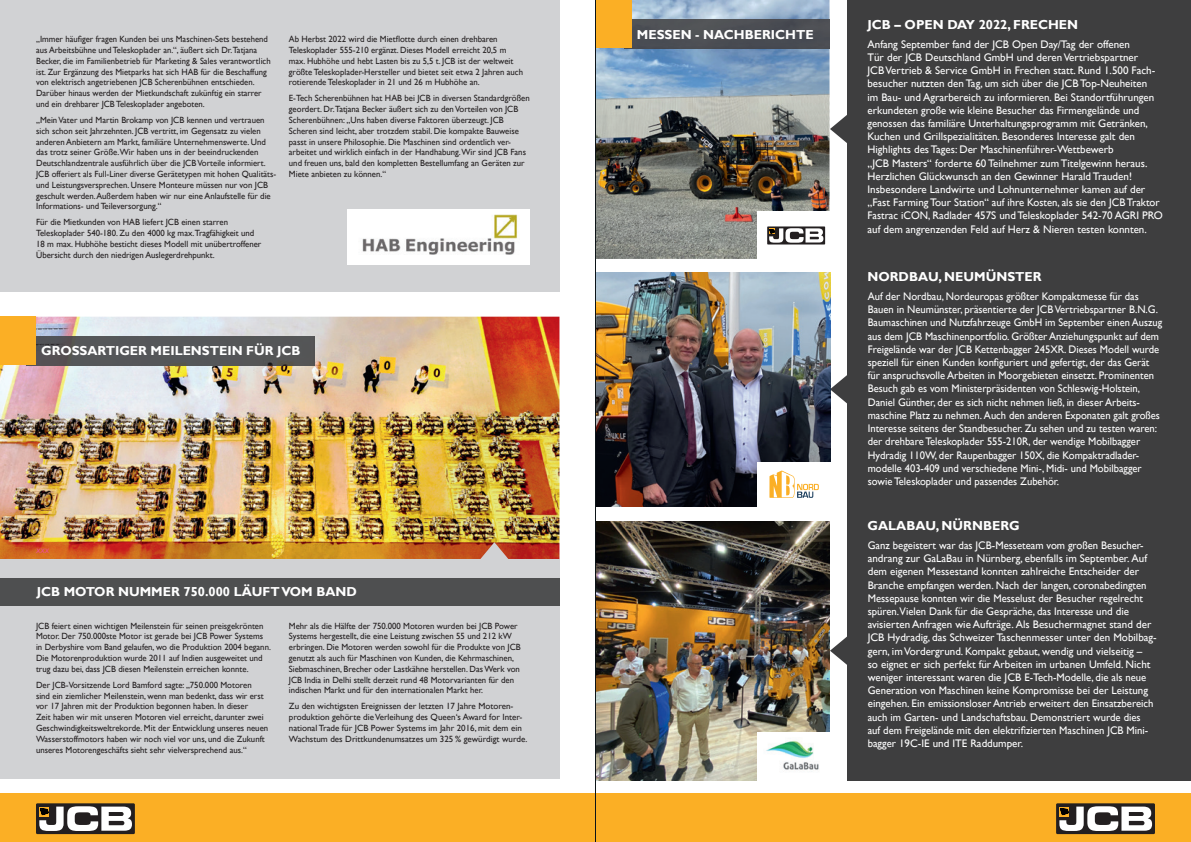
<style>
.page{position:relative;width:1191px;height:842px;background:#fff}
.page>*{position:absolute;margin:0;border:0;box-sizing:border-box;transform-origin:0 0}
.t1{font:700 13px "Gill Sans";color:#fff}
.t2{font:11px/13.2px "Gill Sans";color:#fff}
.t3{font:11px/13.2px "Gill Sans";color:#fff;scale:.96 1}
.t4{font:9px/10.8px "Gill Sans";color:#231f20}
.t5{font:9px/10.8px "Gill Sans";color:#231f20;scale:.96 1}
.t6{font:italic 6.5px "Gill Sans";color:#ee4d9c}
</style>
<div class="page">
<div style="left:587px;top:794px;width:604px;height:48px;background:#fbaf25"></div>
<div style="left:0;top:794px;width:604px;height:48px;background:#fbaf25"></div>
<img style="left:0;top:317px;width:559px;height:243px">
<div style="left:36px;top:337px;width:279px;height:28px;background:#555659"></div>
<div style="left:36px;top:803px;width:99px;height:31px;background:#231f20"></div>
<svg style="left:39px;top:806px;width:93px;height:25px"></svg>
<div style="left:1056px;top:803px;width:99px;height:31px;background:#231f20"></div>
<svg style="left:1059px;top:806px;width:93px;height:25px"></svg>
<div style="left:848px;top:0;width:343px;height:780px;background:#3e3e3f"></div>
<svg style="left:830px;top:113px;width:18px;height:32px"></svg>
<div style="left:0;top:560px;width:559px;height:219px;background:#d1d2d4"></div>
<div style="left:0;top:578px;width:559px;height:27px;background:#4e4f50"></div>
<svg style="left:478px;top:542px;width:32px;height:18px"></svg>
<svg style="left:830px;top:373px;width:18px;height:32px"></svg>
<svg style="left:830px;top:635px;width:18px;height:32px"></svg>
<div style="left:0;top:0;width:559px;height:291px;background:#d1d2d4"></div>
<img style="left:347px;top:209px;width:183px;height:56px">
<img style="left:596px;top:272px;width:234px;height:234px">
<div style="left:757px;top:462px;width:74px;height:49px;background:#fff"></div>
<svg style="left:769px;top:471px;width:50px;height:27px"></svg>
<img style="left:596px;top:0;width:233px;height:259px">
<div style="left:757px;top:211px;width:73px;height:49px;background:#fff"></div>
<img style="left:596px;top:521px;width:233px;height:259px">
<div style="left:757px;top:732px;width:73px;height:52px;background:#fff"></div>
<img style="left:766px;top:740px;width:53px;height:32px">
<svg style="left:829px;top:20px;width:1px;height:28px"></svg>
<div style="left:632px;top:20px;width:197px;height:28px;background:#4b4d53"></div>
<div style="left:595px;top:0;width:37px;height:48px;background:#fbaf25"></div>
<div style="left:767px;top:226px;width:58px;height:18px;background:#231f20"></div>
<svg style="left:769px;top:228px;width:54px;height:15px"></svg>
<hr style="left:595px;top:0;width:1px;height:842px;background:#0c1418">
<div style="left:0;top:316px;width:36px;height:49px;background:#fbaf25"></div>
<p class="t5" style="left:36px;top:34px;width:246px">„Immer häufiger fragen Kunden bei uns Maschinen-Sets bestehend aus Arbeitsbühne und Teleskoplader an.“, äußert sich Dr.Tatjana Becker, die im Familienbetrieb für Marketing &amp; Sales verantwortlich ist. Zur Ergänzung des Mietparks hat sich HAB für die Beschaffung von elektrisch angetriebenen JCB Scherenbühnen entschieden.<br>Darüber hinaus werden der Mietkundschaft zukünftig ein starrer und ein drehbarer JCB Teleskoplader angeboten.</p>
<p class="t4" style="left:36px;top:115px;width:242px">„Mein Vater und Martin Brokamp von JCB kennen und vertrauen sich schon seit Jahrzehnten. JCB vertritt, im Gegensatz zu vielen anderen Anbietern am Markt, familiäre Unternehmenswerte. Und das trotz seiner Größe.Wir haben uns in der beeindruckenden Deutschlandzentrale ausführlich über die JCB Vorteile informiert.<br>JCB offeriert als Full-Liner diverse Gerätetypen mit hohen Qualitäts&shy;und Leistungsversprechen. Unsere Monteure müssen nur von JCB geschult werden. Außerdem haben wir nur eine Anlaufstelle für die Informations- und Teileversorgung.“</p>
<p class="t4" style="left:36px;top:217px;width:227px">Für die Mietkunden von HAB liefert JCB einen starren Teleskoplader 540-180. Zu den 4000 kg max.Tragfähigkeit und 18 m max. Hubhöhe besticht dieses Modell mit unübertroffener Übersicht durch den niedrigen Auslegerdrehpunkt.</p>
<p class="t4" style="left:289px;top:34px;width:236px">Ab Herbst 2022 wird die Mietflotte durch einen drehbaren Teleskoplader 555-210 ergänzt. Dieses Modell erreicht 20,5 m max. Hubhöhe und hebt Lasten bis zu 5,5 t. JCB ist der weltweit größte Teleskoplader-Hersteller und bietet seit etwa 2 Jahren auch rotierende Teleskoplader in 21 und 26 m Hubhöhe an.</p>
<p class="t4" style="left:289px;top:93px;width:242px">E-Tech Scherenbühnen hat HAB bei JCB in diversen Standardgrößen geordert. Dr.Tatjana Becker äußert sich zu den Vorteilen von JCB Scherenbühnen: „Uns haben diverse Faktoren überzeugt. JCB Scheren sind leicht, aber trotzdem stabil. Die kompakte Bauweise passt in unsere Philosophie. Die Maschinen sind ordentlich ver&shy;arbeitet und wirklich einfach in der Handhabung.Wir sind JCB Fans und freuen uns, bald den kompletten Bestellumfang an Geräten zur Miete anbieten zu können.“</p>
<h1 class="t1" style="left:41px;top:343px;width:261px">GROSSARTIGER MEILENSTEIN FÜR JCB</h1>
<p class="t6" style="left:36px;top:547px;width:15px">XXX</p>
<h1 class="t1" style="left:37px;top:584px;width:322px">JCB MOTOR NUMMER 750.000 LÄUFT VOM BAND</h1>
<p class="t4" style="left:36px;top:620px;width:236px">JCB feiert einen wichtigen Meilenstein für seinen preisgekrönten Motor. Der 750.000ste Motor ist gerade bei JCB Power Systems in Derbyshire vom Band gelaufen, wo die Produktion 2004 begann.<br>Die Motorenproduktion wurde 2011 auf Indien ausgeweitet und trug dazu bei, dass JCB diesen Meilenstein erreichen konnte.</p>
<p class="t4" style="left:36px;top:679px;width:234px">Der JCB-Vorsitzende Lord Bamford sagte: „750.000 Motoren<br>sind ein ziemlicher Meilenstein, wenn man bedenkt, dass wir erst vor 17 Jahren mit der Produktion begonnen haben. In dieser<br>Zeit haben wir mit unseren Motoren viel erreicht, darunter zwei Geschwindigkeitsweltrekorde. Mit der Entwicklung unseres neuen Wasserstoffmotors haben wir noch viel vor uns, und die Zukunft unseres Motorengeschäfts sieht sehr vielversprechend aus.“</p>
<p class="t4" style="left:289px;top:620px;width:233px">Mehr als die Hälfte der 750.000 Motoren wurden bei JCB Power Systems hergestellt, die eine Leistung zwischen 55 und 212 kW erbringen. Die Motoren werden sowohl für die Produkte von JCB genutzt als auch für Maschinen von Kunden, die Kehrmaschinen, Siebmaschinen, Brecher oder Lastkähne herstellen. Das Werk von JCB India in Delhi stellt derzeit rund 48 Motorvarianten für den indischen Markt und für den internationalen Markt her.</p>
<p class="t4" style="left:289px;top:701px;width:240px">Zu den wichtigsten Ereignissen der letzten 17 Jahre Motoren&shy;produktion gehörte die Verleihung des Queen‘s Award for Inter&shy;national Trade für JCB Power Systems im Jahr 2016, mit dem ein Wachstum des Drittkundenumsatzes um 325 % gewürdigt wurde.</p>
<h1 class="t1" style="left:637px;top:26px;width:178px">MESSEN - NACHBERICHTE</h1>
<h1 class="t1" style="left:867px;top:17px;width:212px">JCB – OPEN DAY 2022, FRECHEN</h1>
<p class="t2" style="left:867px;top:38px;width:297px">Anfang September fand der JCB Open Day/Tag der offenen<br>Tür der JCB Deutschland GmbH und deren Vertriebspartner<br>JCB Vertrieb &amp; Service GmbH in Frechen statt. Rund 1.500 Fach&shy;besucher nutzten den Tag, um sich über die JCB Top-Neuheiten<br>im Bau- und Agrarbereich zu informieren. Bei Standortführungen erkundeten große wie kleine Besucher das Firmengelände und genossen das familiäre Unterhaltungsprogramm mit Getränken, Kuchen und Grillspezialitäten. Besonderes Interesse galt den Highlights des Tages: Der Maschinenführer-Wettbewerb<br>„JCB Masters“ forderte 60 Teilnehmer zum Titelgewinn heraus.<br>Herzlichen Glückwunsch an den Gewinner Harald Trauden!<br>Insbesondere Landwirte und Lohnunternehmer kamen auf der „Fast Farming Tour Station“ auf ihre Kosten, als sie den JCB Traktor Fastrac iCON, Radlader 457S und Teleskoplader 542-70 AGRI PRO auf dem angrenzenden Feld auf Herz &amp; Nieren testen konnten.</p>
<h1 class="t1" style="left:867px;top:269px;width:176px">NORDBAU, NEUMÜNSTER</h1>
<p class="t3" style="left:867px;top:290px;width:308px">Auf der Nordbau, Nordeuropas größter Kompaktmesse für das Bauen in Neumünster, präsentierte der JCB Vertriebspartner B.N.G.<br>Baumaschinen und Nutzfahrzeuge GmbH im September einen Auszug aus dem JCB Maschinenportfolio. Größter Anziehungspunkt auf dem Freigelände war der JCB Kettenbagger 245XR. Dieses Modell wurde speziell für einen Kunden konfiguriert und gefertigt, der das Gerät für anspruchsvolle Arbeiten in Moorgebieten einsetzt. Prominenten Besuch gab es vom Ministerpräsidenten von Schleswig-Holstein, Daniel Günther, der es sich nicht nehmen ließ, in dieser Arbeits&shy;maschine Platz zu nehmen. Auch den anderen Exponaten galt großes Interesse seitens der Standbesucher. Zu sehen und zu testen waren: der drehbare Teleskoplader 555-210R, der wendige Mobilbagger Hydradig 110W, der Raupenbagger 150X, die Kompaktradlader&shy;modelle 403-409 und verschiedene Mini-, Midi- und Mobilbagger sowie Teleskoplader und passendes Zubehör.</p>
<h1 class="t1" style="left:867px;top:518px;width:154px">GALABAU, NÜRNBERG</h1>
<p class="t2" style="left:867px;top:539px;width:290px">Ganz begeistert war das JCB-Messeteam vom großen Besucher&shy;andrang zur GaLaBau in Nürnberg, ebenfalls im September. Auf dem eigenen Messestand konnten zahlreiche Entscheider der Branche empfangen werden. Nach der langen, coronabedingten Messepause konnten wir die Messelust der Besucher regelrecht spüren.Vielen Dank für die Gespräche, das Interesse und die avisierten Anfragen wie Aufträge. Als Besuchermagnet stand der JCB Hydradig, das Schweizer Taschenmesser unter den Mobilbag&shy;gern, im Vordergrund. Kompakt gebaut, wendig und vielseitig –<br>so eignet er sich perfekt für Arbeiten im urbanen Umfeld. Nicht weniger interessant waren die JCB E-Tech-Modelle, die als neue Generation von Maschinen keine Kompromisse bei der Leistung eingehen. Ein emissionsloser Antrieb erweitert den Einsatzbereich auch im Garten- und Landschaftsbau. Demonstriert wurde dies<br>auf dem Freigelände mit den elektrifizierten Maschinen JCB Mini&shy;bagger 19C-IE und ITE Raddumper.</p>
</div>
